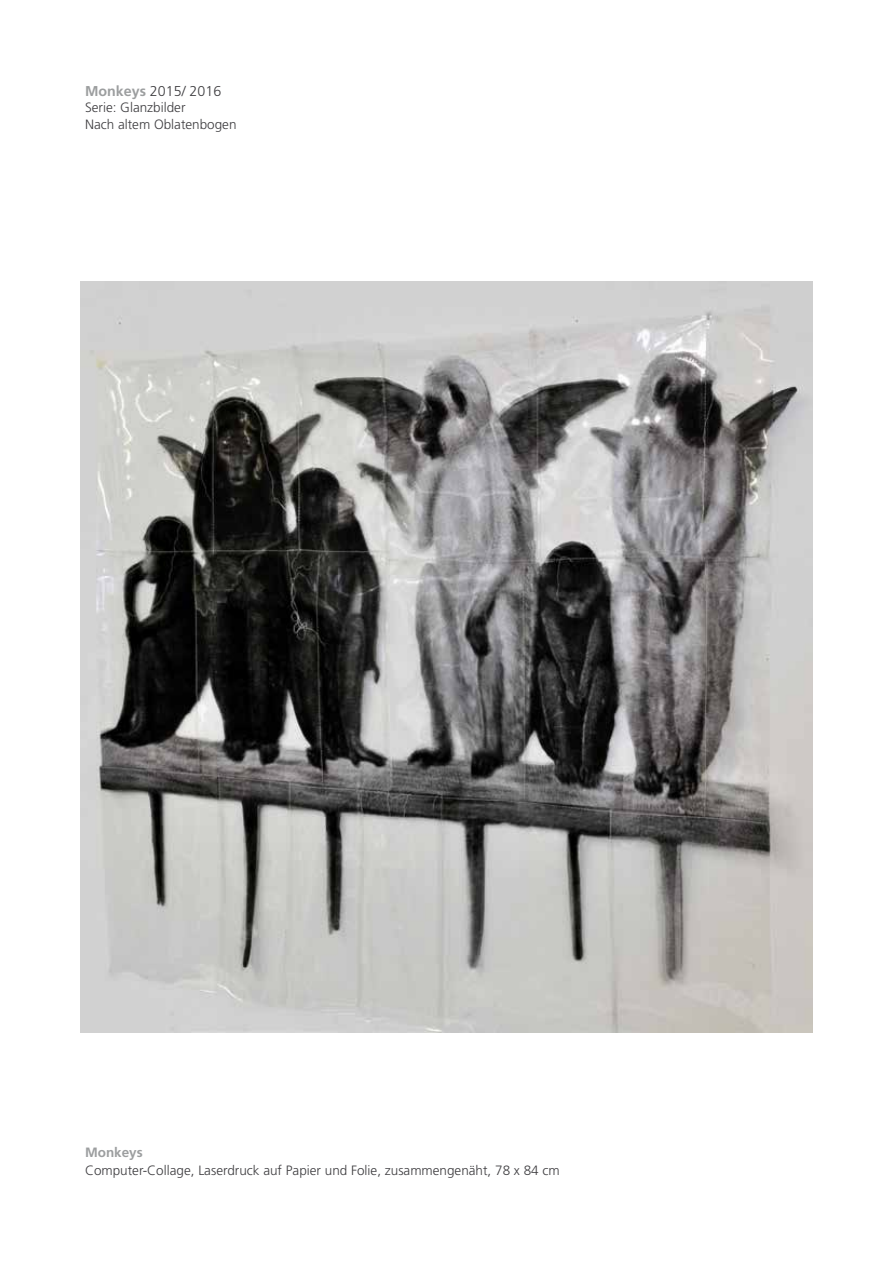
<style>
.page{position:relative;width:893px;height:1263px;background:#fff}
.page>*{position:absolute;margin:0;border:0;box-sizing:border-box;transform-origin:0 0}
.t1{font:300 14.25px "Frutiger";color:#3e3d40}
.t2{font:300 13.5px/16.2px "Frutiger";color:#3e3d40}
.t3{font:700 13.5px "Frutiger";color:#9c9e9f}
.s1{font-weight:700;color:#9c9e9f}
</style>
<div class="page">
<img style="left:81px;top:281px;width:731px;height:752px">
<p class="t1" style="left:85px;top:83px;width:138px"><span class="s1">Monkeys</span> 2015/ 2016</p>
<p class="t2" style="left:85px;top:100px;width:153px">Serie: Glanzbilder<br>Nach altem Oblatenbogen</p>
<p class="t3" style="left:85px;top:1144px;width:59px">Monkeys</p>
<p class="t2" style="left:85px;top:1162px;width:476px">Computer-Collage, Laserdruck auf Papier und Folie, zusammengenäht, 78 x 84 cm</p>
</div>
